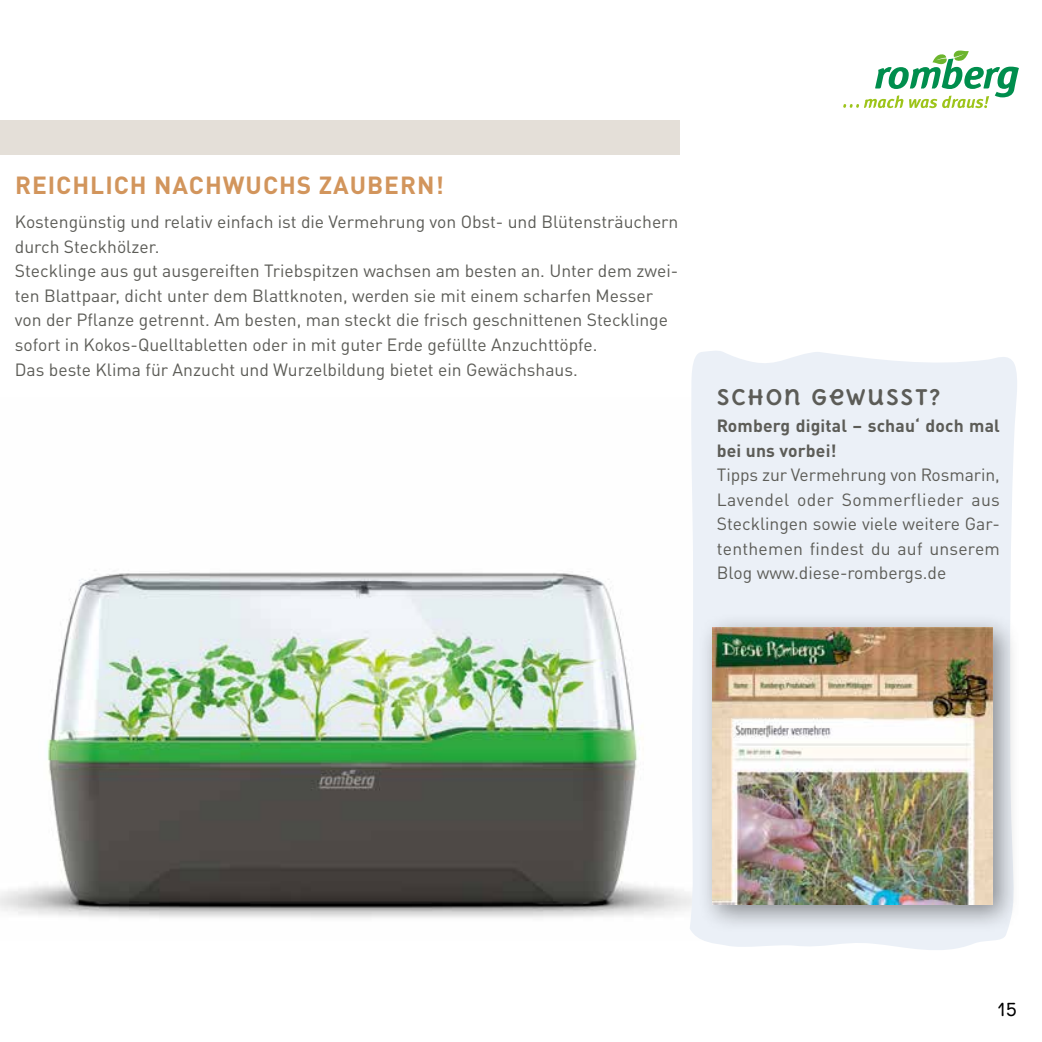
<style>
.page{position:relative;width:1042px;height:1042px;background:#fff}
.page>*{position:absolute;margin:0;border:0;box-sizing:border-box;transform-origin:0 0}
.t1{font:700 24.5px "DIN Pro";letter-spacing:.04em;color:#d2955c}
.t2{font:700 21px "Delius Unicase";letter-spacing:.075em;color:#5c5c57}
.t3{font:17.5px/24.5px "DIN Pro";color:#5c5c57}
.t4{font:700 17.5px/24.5px "DIN Pro";letter-spacing:.01em;color:#5c5c57}
.t5{font:17.5px "Delius Unicase";color:#000}
</style>
<div class="page">
<svg style="left:843px;top:50px;width:176px;height:58px"></svg>
<img style="left:0;top:570px;width:690px;height:348px">
<div style="left:690px;top:351px;width:327px;height:599px;background:#ebf0f7"></div>
<div style="left:697px;top:613px;width:324px;height:320px;background:#000;opacity:.42"></div>
<img style="left:712px;top:628px;width:280px;height:276px">
<div style="left:0;top:120px;width:680px;height:35px;background:#e4dfd8"></div>
<h1 class="t1" style="left:15px;top:166px;width:430px">REICHLICH NACHWUCHS ZAUBERN!</h1>
<p class="t3" style="left:15px;top:209px;width:665px">Kostengünstig und relativ einfach ist die Vermehrung von Obst- und Blütensträuchern durch Steckhölzer.<br>Stecklinge aus gut ausgereiften Triebspitzen wachsen am besten an. Unter dem zwei&shy;ten Blattpaar, dicht unter dem Blattknoten, werden sie mit einem scharfen Messer von der Pflanze getrennt. Am besten, man steckt die frisch geschnittenen Stecklinge sofort in Kokos-Quelltabletten oder in mit guter Erde gefüllte Anzuchttöpfe.<br>Das beste Klima für Anzucht und Wurzelbildung bietet ein Gewächshaus.</p>
<p class="t2" style="left:717px;top:383px;width:225px">SCHON GEWUSST?</p>
<p class="t4" style="left:717px;top:412px;width:285px">Romberg digital – schau‘ doch mal bei uns vorbei!</p>
<p class="t3" style="left:717px;top:461px;width:285px;text-align:justify">Tipps zur Vermehrung von Rosmarin, Lavendel oder Sommerflieder aus Stecklingen sowie viele weitere Gar&shy;tenthemen findest du auf unserem Blog www.diese-rombergs.de</p>
<p class="t5" style="left:997px;top:998px;width:21px">15</p>
</div>
